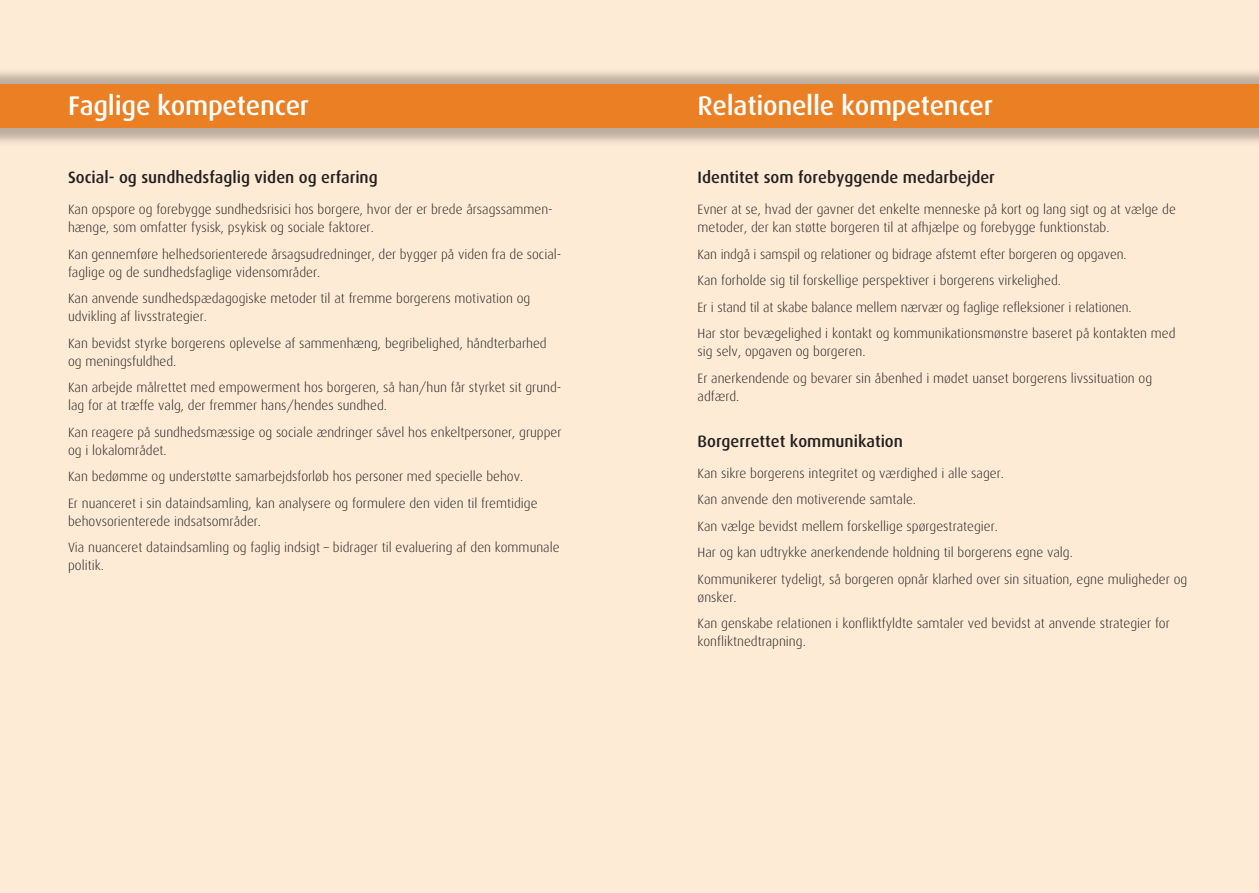
<style>
.page{position:relative;width:1259px;height:893px;background:#feebd6}
.page>*{position:absolute;margin:0;border:0;box-sizing:border-box;transform-origin:0 0}
.t1{font:500 27px "Dax";letter-spacing:-.01em;color:#fff}
.t2{font:500 16.5px "Dax";color:#231f20}
.t3{font:300 13.5px/26.5px "Dax";color:#231f20}
</style>
<div class="page">
<div style="left:0;top:67px;width:1259px;height:61px;background:#231f20;opacity:.3"></div>
<div style="left:0;top:86px;width:1259px;height:60px;background:#231f20;opacity:.3"></div>
<div style="left:0;top:84px;width:1259px;height:44px;background:#ea8023"></div>
<h1 class="t1" style="left:68px;top:90px;width:243px">Faglige kompetencer</h1>
<p class="t2" style="left:68px;top:168px;width:311px">Social- og sundhedsfaglig viden og erfaring</p>
<p class="t3" style="left:68px;top:201px;width:484px;line-height:18px">Kan opspore og forebygge sundhedsrisici hos borgere, hvor der er brede årsagssammen&shy;hænge, som omfatter fysisk, psykisk og sociale faktorer.</p>
<p class="t3" style="left:68px;top:245px;width:495px;line-height:18px">Kan gennemføre helhedsorienterede årsagsudredninger, der bygger på viden fra de social&shy;faglige og de sundhedsfaglige vidensområder.</p>
<p class="t3" style="left:68px;top:290px;width:464px;line-height:18px">Kan anvende sundhedspædagogiske metoder til at fremme borgerens motivation og udvikling af livsstrategier.</p>
<p class="t3" style="left:68px;top:334px;width:480px;line-height:18px">Kan bevidst styrke borgerens oplevelse af sammenhæng, begribelighed, håndterbarhed og meningsfuldhed.</p>
<p class="t3" style="left:68px;top:379px;width:495px;line-height:18px">Kan arbejde målrettet med empowerment hos borgeren, så han/hun får styrket sit grund&shy;lag for at træffe valg, der fremmer hans/hendes sundhed.</p>
<p class="t3" style="left:68px;top:423px;width:495px;line-height:18px">Kan reagere på sundhedsmæssige og sociale ændringer såvel hos enkeltpersoner, grupper og i lokalområdet.</p>
<p class="t3" style="left:68px;top:463px;width:471px">Kan bedømme og understøtte samarbejdsforløb hos personer med specielle behov.<br>Er nuanceret i sin dataindsamling, kan analysere og formulere den viden til fremtidige</p>
<p class="t3" style="left:68px;top:508px;width:493px">behovsorienterede indsatsområder.<br>Via nuanceret dataindsamling og faglig indsigt – bidrager til evaluering af den kommunale</p>
<p class="t3" style="left:68px;top:552px;width:37px">politik.</p>
<h1 class="t1" style="left:697px;top:90px;width:297px">Relationelle kompetencer</h1>
<p class="t2" style="left:697px;top:168px;width:299px">Identitet som forebyggende medarbejder</p>
<p class="t3" style="left:697px;top:201px;width:480px;line-height:18px">Evner at se, hvad der gavner det enkelte menneske på kort og lang sigt og at vælge de metoder, der kan støtte borgeren til at afhjælpe og forebygge funktionstab.</p>
<p class="t3" style="left:697px;top:241px;width:479px">Kan indgå i samspil og relationer og bidrage afstemt efter borgeren og opgaven.<br>Kan forholde sig til forskellige perspektiver i borgerens virkelighed.<br>Er i stand til at skabe balance mellem nærvær og faglige refleksioner i relationen.<br>Har stor bevægelighed i kontakt og kommunikationsmønstre baseret på kontakten med</p>
<p class="t3" style="left:697px;top:338px;width:456px">sig selv, opgaven og borgeren.<br>Er anerkendende og bevarer sin åbenhed i mødet uanset borgerens livssituation og</p>
<p class="t3" style="left:697px;top:383px;width:43px">adfærd.</p>
<p class="t2" style="left:697px;top:432px;width:207px">Borgerrettet kommunikation</p>
<p class="t3" style="left:697px;top:460px;width:491px">Kan sikre borgerens integritet og værdighed i alle sager.<br>Kan anvende den motiverende samtale.<br>Kan vælge bevidst mellem forskellige spørgestrategier.<br>Har og kan udtrykke anerkendende holdning til borgerens egne valg.<br>Kommunikerer tydeligt, så borgeren opnår klarhed over sin situation, egne muligheder og</p>
<p class="t3" style="left:697px;top:584px;width:474px">ønsker.<br>Kan genskabe relationen i konfliktfyldte samtaler ved bevidst at anvende strategier for</p>
<p class="t3" style="left:697px;top:628px;width:110px">konfliktnedtrapning.</p>
</div>
